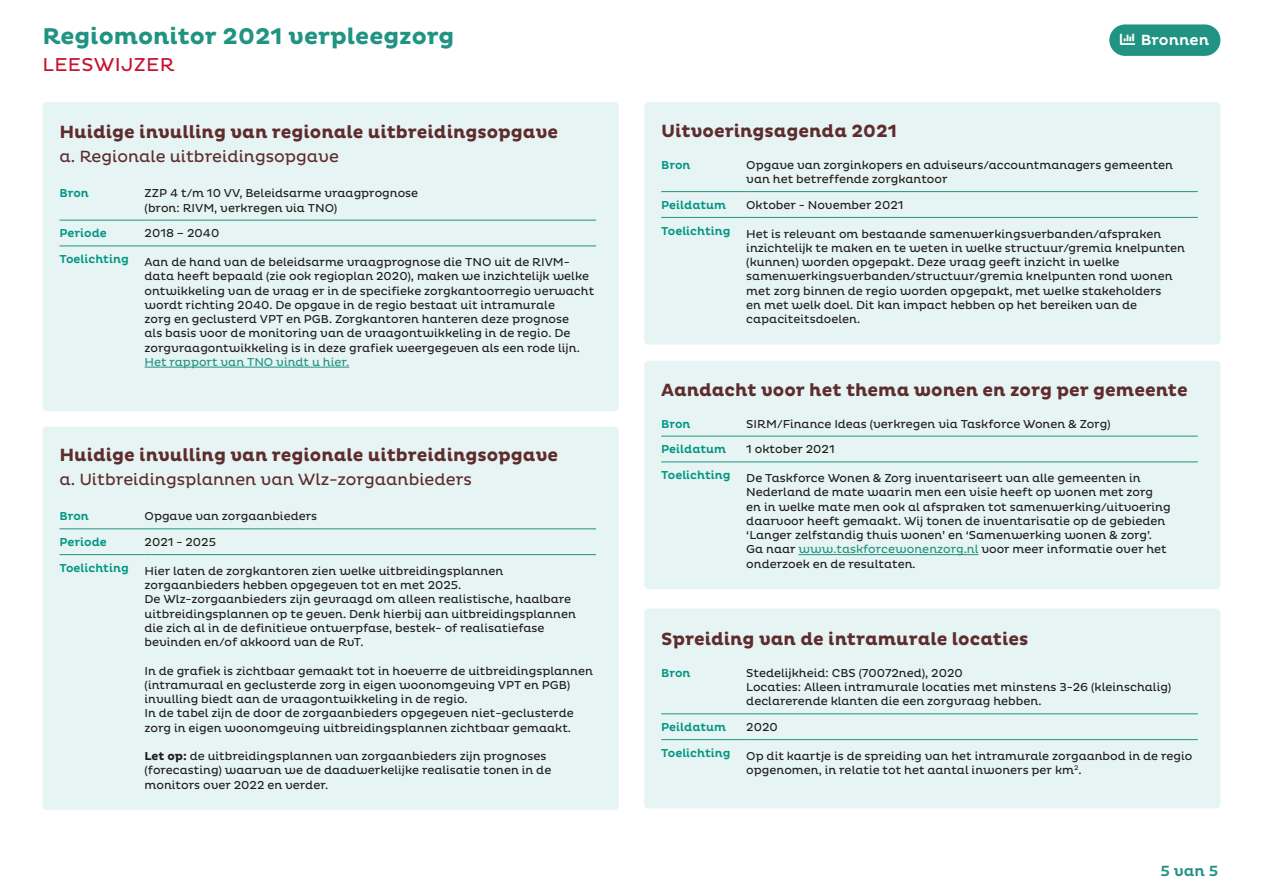
<style>
.page{position:relative;width:1263px;height:893px;background:#fff}
.page>*{position:absolute;margin:0;border:0;box-sizing:border-box;transform-origin:0 0}
.t1{font:700 23.25px "Pluto";color:#219382}
.t2{font:19.05px "Pluto";letter-spacing:.015em;color:#c8132f}
.Leeswijzer_kop_onder{font:700 18px "Pluto";color:#5f2c2e}
.Leeswijzer_kop_onder-2{font:16.5px "Pluto";color:#5f2c2e}
.Opsomming_niveau_2{font:500 15px "Pluto";color:#fff}
.t3{font:500 15px "Pluto";color:#219382}
.Broodtekst_Leeswijze{font:11.7px/14.2px "Pluto";color:#1d1d1b}
.Broodtekst_Leeswijze-2{font:500 11.7px "Pluto";color:#009583}
.Broodtekst_Leeswijze-3{font:11.7px "Pluto";color:#219382}
.s1{font-weight:700}
.s2{color:#219382}
</style>
<div class="page">
<div style="left:1109px;top:24px;width:111px;height:32px;background:#219382;border-radius:16px"></div>
<div style="left:43px;top:102px;width:576px;height:309px;background:#e6f4f3;border-radius:4px"></div>
<hr style="left:60px;top:220px;width:85px;height:1px;background:#219382">
<hr style="left:145px;top:220px;width:451px;height:1px;background:#219382">
<hr style="left:60px;top:246px;width:85px;height:1px;background:#219382">
<hr style="left:145px;top:246px;width:451px;height:1px;background:#219382">
<hr style="left:145px;top:367px;width:204px;height:1px;background:#219382">
<div style="left:43px;top:426px;width:576px;height:384px;background:#e6f4f3;border-radius:4px"></div>
<hr style="left:60px;top:528px;width:85px;height:1px;background:#219382">
<hr style="left:145px;top:528px;width:451px;height:1px;background:#219382">
<hr style="left:60px;top:554px;width:85px;height:1px;background:#219382">
<hr style="left:145px;top:554px;width:451px;height:1px;background:#219382">
<div style="left:644px;top:102px;width:576px;height:242px;background:#e6f4f3;border-radius:4px"></div>
<hr style="left:661px;top:191px;width:85px;height:1px;background:#219382">
<hr style="left:746px;top:191px;width:452px;height:1px;background:#219382">
<hr style="left:661px;top:217px;width:85px;height:1px;background:#219382">
<hr style="left:746px;top:217px;width:452px;height:1px;background:#219382">
<div style="left:644px;top:361px;width:576px;height:228px;background:#e6f4f3;border-radius:4px"></div>
<hr style="left:661px;top:436px;width:85px;height:1px;background:#219382">
<hr style="left:746px;top:436px;width:452px;height:1px;background:#219382">
<hr style="left:661px;top:461px;width:85px;height:1px;background:#219382">
<hr style="left:746px;top:461px;width:452px;height:1px;background:#219382">
<hr style="left:798px;top:554px;width:180px;height:1px;background:#219382">
<div style="left:644px;top:608px;width:576px;height:200px;background:#e6f4f3;border-radius:4px"></div>
<hr style="left:661px;top:713px;width:85px;height:1px;background:#219382">
<hr style="left:746px;top:713px;width:452px;height:1px;background:#219382">
<hr style="left:661px;top:739px;width:85px;height:1px;background:#219382">
<hr style="left:746px;top:739px;width:452px;height:1px;background:#219382">
<h1 class="t1" style="left:43px;top:23px;width:413px">Regiomonitor 2021 verpleegzorg</h1>
<h2 class="t2" style="left:43px;top:54px;width:133px">LEESWIJZER</h2>
<h3 class="Leeswijzer_kop_onder" style="left:60px;top:122px;width:500px">Huidige invulling van regionale uitbreidingsopgave</h3>
<h3 class="Leeswijzer_kop_onder-2" style="left:60px;top:147px;width:281px">a. Regionale uitbreidingsopgave</h3>
<p class="Broodtekst_Leeswijze-2" style="left:60px;top:187px;width:31px">Bron</p>
<p class="Broodtekst_Leeswijze" style="left:145px;top:186px;width:275px">ZZP 4 t/m 10 VV, Beleidsarme vraagprognose (bron: RIVM, verkregen via TNO)</p>
<p class="Broodtekst_Leeswijze-2" style="left:60px;top:227px;width:49px">Periode</p>
<p class="Broodtekst_Leeswijze" style="left:145px;top:227px;width:76px">2018 – 2040</p>
<p class="Broodtekst_Leeswijze-2" style="left:60px;top:253px;width:71px">Toelichting</p>
<p class="Broodtekst_Leeswijze" style="left:145px;top:255px;width:451px">Aan de hand van de beleidsarme vraagprognose die TNO uit de RIVM&shy;data heeft bepaald (zie ook regioplan 2020), maken we inzichtelijk welke ontwikkeling van de vraag er in de specifieke zorgkantoorregio verwacht wordt richting 2040. De opgave in de regio bestaat uit intramurale<br>zorg en geclusterd VPT en PGB. Zorgkantoren hanteren deze prognose<br>als basis voor de monitoring van de vraagontwikkeling in de regio. De zorgvraagontwikkeling is in deze grafiek weergegeven als een rode lijn.</p>
<p class="Broodtekst_Leeswijze-3" style="left:145px;top:355px;width:206px">Het rapport van TNO vindt u hier.</p>
<h3 class="Leeswijzer_kop_onder" style="left:60px;top:445px;width:500px">Huidige invulling van regionale uitbreidingsopgave</h3>
<h3 class="Leeswijzer_kop_onder-2" style="left:60px;top:470px;width:414px">a. Uitbreidingsplannen van Wlz-zorgaanbieders</h3>
<p class="Broodtekst_Leeswijze-2" style="left:60px;top:510px;width:31px">Bron</p>
<p class="Broodtekst_Leeswijze" style="left:145px;top:509px;width:174px">Opgave van zorgaanbieders</p>
<p class="Broodtekst_Leeswijze-2" style="left:60px;top:535px;width:49px">Periode</p>
<p class="Broodtekst_Leeswijze" style="left:145px;top:535px;width:73px">2021 - 2025</p>
<p class="Broodtekst_Leeswijze-2" style="left:60px;top:561px;width:71px">Toelichting</p>
<p class="Broodtekst_Leeswijze" style="left:145px;top:564px;width:360px">Hier laten de zorgkantoren zien welke uitbreidingsplannen zorgaanbieders hebben opgegeven tot en met 2025.</p>
<p class="Broodtekst_Leeswijze" style="left:145px;top:592px;width:433px">De Wlz-zorgaanbieders zijn gevraagd om alleen realistische, haalbare uitbreidingsplannen op te geven. Denk hierbij aan uitbreidingsplannen die zich al in de definitieve ontwerpfase, bestek- of realisatiefase bevinden en/of akkoord van de RvT.</p>
<p class="Broodtekst_Leeswijze" style="left:145px;top:664px;width:450px">In de grafiek is zichtbaar gemaakt tot in hoeverre de uitbreidingsplannen (intramuraal en geclusterde zorg in eigen woonomgeving VPT en PGB) invulling biedt aan de vraagontwikkeling in de regio.</p>
<p class="Broodtekst_Leeswijze" style="left:145px;top:706px;width:431px">In de tabel zijn de door de zorgaanbieders opgegeven niet-geclusterde zorg in eigen woonomgeving uitbreidingsplannen zichtbaar gemaakt.</p>
<p class="Broodtekst_Leeswijze" style="left:145px;top:749px;width:408px"><span class="s1">Let op:</span> de uitbreidingsplannen van zorgaanbieders zijn prognoses (forecasting) waarvan we de daadwerkelijke realisatie tonen in de monitors over 2022 en verder.</p>
<p class="Opsomming_niveau_2" style="left:1141px;top:31px;width:70px">Bronnen</p>
<h3 class="Leeswijzer_kop_onder" style="left:661px;top:120px;width:237px">Uitvoeringsagenda 2021</h3>
<p class="Broodtekst_Leeswijze-2" style="left:661px;top:158px;width:31px">Bron</p>
<p class="Broodtekst_Leeswijze" style="left:746px;top:158px;width:428px">Opgave van zorginkopers en adviseurs/accountmanagers gemeenten van het betreffende zorgkantoor</p>
<p class="Broodtekst_Leeswijze-2" style="left:661px;top:198px;width:66px">Peildatum</p>
<p class="Broodtekst_Leeswijze" style="left:746px;top:198px;width:159px">Oktober - November 2021</p>
<p class="Broodtekst_Leeswijze-2" style="left:661px;top:224px;width:71px">Toelichting</p>
<p class="Broodtekst_Leeswijze" style="left:746px;top:227px;width:440px">Het is relevant om bestaande samenwerkingsverbanden/afspraken inzichtelijk te maken en te weten in welke structuur/gremia knelpunten (kunnen) worden opgepakt. Deze vraag geeft inzicht in welke samenwerkingsverbanden/structuur/gremia knelpunten rond wonen met zorg binnen de regio worden opgepakt, met welke stakeholders<br>en met welk doel. Dit kan impact hebben op het bereiken van de capaciteitsdoelen.</p>
<h3 class="Leeswijzer_kop_onder" style="left:661px;top:379px;width:528px">Aandacht voor het thema wonen en zorg per gemeente</h3>
<p class="Broodtekst_Leeswijze-2" style="left:661px;top:417px;width:31px">Bron</p>
<p class="Broodtekst_Leeswijze" style="left:746px;top:417px;width:366px">SIRM/Finance Ideas (verkregen via Taskforce Wonen &amp; Zorg)</p>
<p class="Broodtekst_Leeswijze-2" style="left:661px;top:443px;width:66px">Peildatum</p>
<p class="Broodtekst_Leeswijze" style="left:746px;top:442px;width:90px">1 oktober 2021</p>
<p class="Broodtekst_Leeswijze-2" style="left:661px;top:469px;width:71px">Toelichting</p>
<p class="Broodtekst_Leeswijze" style="left:746px;top:471px;width:426px">De Taskforce Wonen &amp; Zorg inventariseert van alle gemeenten in Nederland de mate waarin men een visie heeft op wonen met zorg en in welke mate men ook al afspraken tot samenwerking/uitvoering daarvoor heeft gemaakt. Wij tonen de inventarisatie op de gebieden ‘Langer zelfstandig thuis wonen’ en ‘Samenwerking wonen &amp; zorg’.<br>Ga naar <span class="s2">www.taskforcewonenzorg.nl</span> voor meer informatie over het onderzoek en de resultaten.</p>
<h3 class="Leeswijzer_kop_onder" style="left:661px;top:628px;width:369px">Spreiding van de intramurale locaties</h3>
<p class="Broodtekst_Leeswijze-2" style="left:661px;top:666px;width:31px">Bron</p>
<p class="Broodtekst_Leeswijze" style="left:746px;top:666px;width:218px">Stedelijkheid: CBS (70072ned), 2020</p>
<p class="Broodtekst_Leeswijze" style="left:746px;top:680px;width:426px">Locaties: Alleen intramurale locaties met minstens 3-26 (kleinschalig) declarerende klanten die een zorgvraag hebben.</p>
<p class="Broodtekst_Leeswijze-2" style="left:661px;top:720px;width:66px">Peildatum</p>
<p class="Broodtekst_Leeswijze" style="left:746px;top:720px;width:33px">2020</p>
<p class="Broodtekst_Leeswijze-2" style="left:661px;top:746px;width:71px">Toelichting</p>
<p class="Broodtekst_Leeswijze" style="left:746px;top:749px;width:447px">Op dit kaartje is de spreiding van het intramurale zorgaanbod in de regio opgenomen, in relatie tot het aantal inwoners per km<sup>2</sup>.</p>
<p class="t3" style="left:1160px;top:862px;width:59px">5 van 5</p>
</div>
